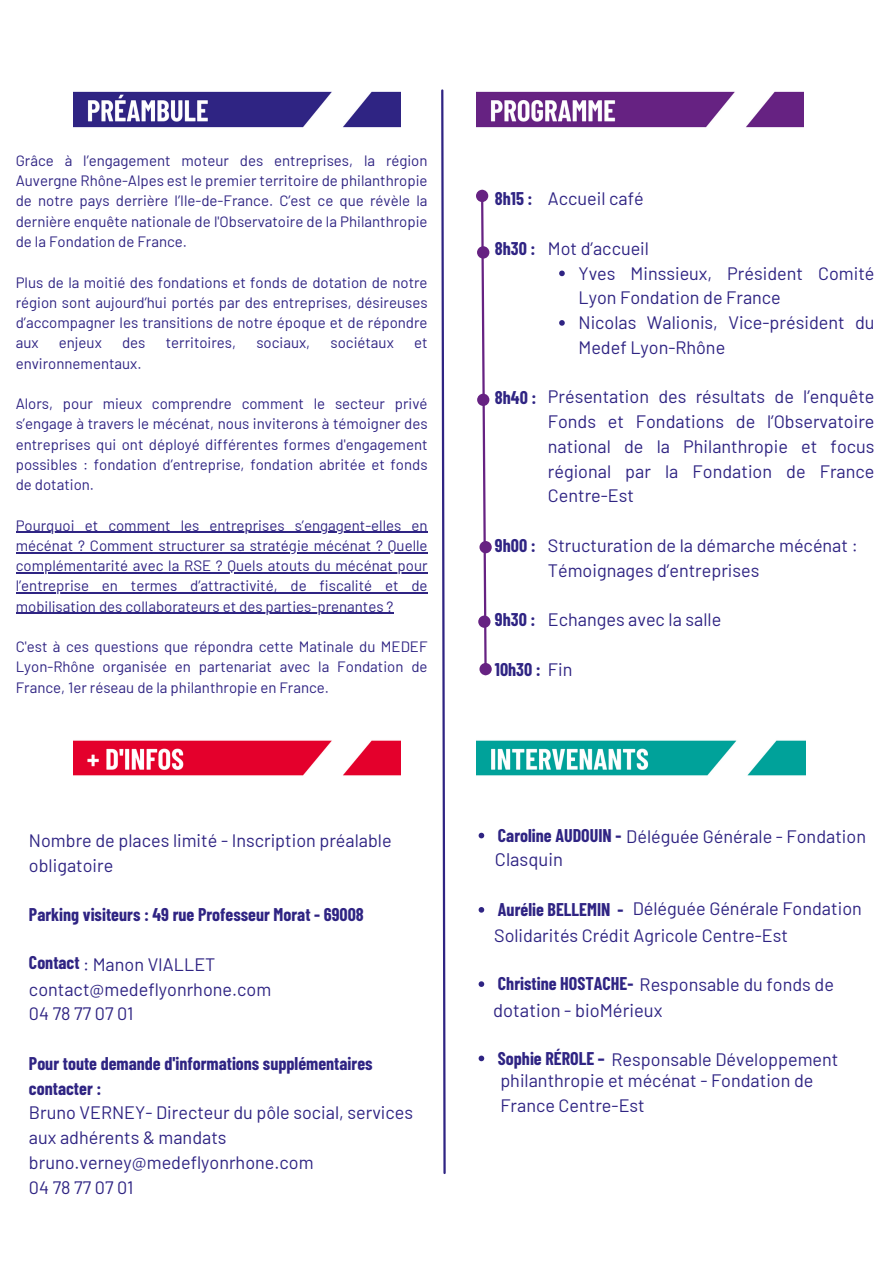
<style>
.page{position:relative;width:893px;height:1264px;background:#fff}
.page>*{position:absolute;margin:0;border:0;box-sizing:border-box;transform-origin:0 0}
.t1{font:18.3px "Barlow";color:#2f2483}
.t2{font:18px/24.8px "Barlow";color:#2f2483}
.t3{font:700 18px/24.8px "Barlow Condensed";color:#2f2483}
.t4{font:15px/20.2px "Barlow";color:#2f2483;text-align:justify}
.s1{font-family:"Barlow Condensed";font-weight:700}
.s2{font-family:"Barlow";font-weight:400}
</style>
<div class="page">
<svg style="left:559px;top:270px;width:5px;height:6px"></svg>
<svg style="left:559px;top:320px;width:5px;height:6px"></svg>
<svg style="left:441px;top:89px;width:5px;height:1085px"></svg>
<img style="left:73px;top:91px;width:328px;height:37px">
<img style="left:476px;top:740px;width:329px;height:36px">
<img style="left:476px;top:91px;width:327px;height:37px">
<img style="left:73px;top:740px;width:328px;height:36px">
<hr style="left:16px;top:531px;width:411px;height:2px;background:#2f2483">
<hr style="left:16px;top:552px;width:411px;height:1px;background:#2f2483">
<hr style="left:16px;top:572px;width:411px;height:1px;background:#2f2483">
<hr style="left:16px;top:592px;width:411px;height:1px;background:#2f2483">
<hr style="left:16px;top:612px;width:377px;height:2px;background:#2f2483">
<svg style="left:480px;top:189px;width:8px;height:487px"></svg>
<div style="left:476px;top:190px;width:12px;height:12px;background:#662282;border-radius:50%"></div>
<div style="left:477px;top:246px;width:12px;height:12px;background:#662282;border-radius:50%"></div>
<div style="left:477px;top:393px;width:12px;height:13px;background:#662282;border-radius:50%"></div>
<div style="left:479px;top:541px;width:12px;height:12px;background:#662282;border-radius:50%"></div>
<div style="left:478px;top:615px;width:12px;height:13px;background:#662282;border-radius:50%"></div>
<div style="left:479px;top:663px;width:12px;height:12px;background:#662282;border-radius:50%"></div>
<svg style="left:478px;top:832px;width:6px;height:6px"></svg>
<svg style="left:478px;top:907px;width:6px;height:5px"></svg>
<svg style="left:478px;top:981px;width:6px;height:5px"></svg>
<svg style="left:478px;top:1055px;width:6px;height:6px"></svg>
<p class="t4" style="left:16px;top:150px;width:413px">Grâce à l’engagement moteur des entreprises, la région Auvergne Rhône-Alpes est le premier territoire de philanthropie de notre pays derrière l’Ile-de-France. C’est ce que révèle la dernière enquête nationale de l'Observatoire de la Philanthropie de la Fondation de France.</p>
<p class="t4" style="left:16px;top:271px;width:413px">Plus de la moitié des fondations et fonds de dotation de notre région sont aujourd’hui portés par des entreprises, désireuses d’accompagner les transitions de notre époque et de répondre aux</p>
<p class="t4" style="left:59px;top:332px;width:44px">enjeux</p>
<p class="t4" style="left:122px;top:332px;width:25px">des</p>
<p class="t4" style="left:166px;top:332px;width:72px">territoires,</p>
<p class="t4" style="left:256px;top:332px;width:55px">sociaux,</p>
<p class="t4" style="left:330px;top:332px;width:65px">sociétaux</p>
<p class="t4" style="left:414px;top:332px;width:15px">et</p>
<p class="t4" style="left:16px;top:352px;width:127px">environnementaux.</p>
<p class="t4" style="left:16px;top:393px;width:413px">Alors, pour mieux comprendre comment le secteur privé s’engage à travers le mécénat, nous inviterons à témoigner des entreprises qui ont déployé différentes formes d'engagement possibles : fondation d’entreprise, fondation abritée et fonds de dotation.</p>
<p class="t4" style="left:16px;top:514px;width:413px">Pourquoi et comment les entreprises s’engagent-elles en mécénat ? Comment structurer sa stratégie mécénat ? Quelle complémentarité avec la RSE ? Quels atouts du mécénat pour l’entreprise en termes d’attractivité, de fiscalité et de mobilisation des collaborateurs et des parties-prenantes ?</p>
<p class="t4" style="left:16px;top:636px;width:413px">C'est à ces questions que répondra cette Matinale du MEDEF Lyon-Rhône organisée en partenariat avec la Fondation de France, 1er réseau de la philanthropie en France.</p>
<p class="t2" style="left:29px;top:827px;width:364px">Nombre de places limité - Inscription préalable obligatoire</p>
<p class="t3" style="left:29px;top:901px;width:336px">Parking visiteurs : 49 rue Professeur Morat - 69008</p>
<p class="t2" style="left:29px;top:951px;width:188px"><span class="s1">Contact</span> : Manon VIALLET</p>
<p class="t2" style="left:29px;top:976px;width:244px">contact@medeflyonrhone.com</p>
<p class="t2" style="left:29px;top:1000px;width:106px">04 78 77 07 01</p>
<p class="t3" style="left:29px;top:1050px;width:345px">Pour toute demande d'informations supplémentaires contacter :</p>
<p class="t2" style="left:29px;top:1099px;width:385px">Bruno VERNEY- Directeur du pôle social, services aux adhérents &amp; mandats</p>
<p class="t2" style="left:29px;top:1149px;width:286px">bruno.verney@medeflyonrhone.com</p>
<p class="t2" style="left:29px;top:1174px;width:106px">04 78 77 07 01</p>
<p class="t2" style="left:548px;top:186px;width:97px">Accueil café</p>
<p class="t2" style="left:548px;top:235px;width:103px">Mot d’accueil</p>
<p class="t2" style="left:578px;top:260px;width:297px">Yves Minssieux, Président Comité<br>Lyon Fondation de France</p>
<p class="t2" style="left:578px;top:309px;width:297px">Nicolas Walionis, Vice-président du<br>Medef Lyon-Rhône</p>
<p class="t2" style="left:548px;top:384px;width:328px;text-align:justify">Présentation des résultats de l’enquête Fonds et Fondations de l’Observatoire national de la Philanthropie et focus régional par la Fondation de France Centre-Est</p>
<p class="t2" style="left:548px;top:532px;width:311px">Structuration de la démarche mécénat :</p>
<p class="t2" style="left:548px;top:557px;width:213px">Témoignages d’entreprises</p>
<p class="t2" style="left:548px;top:606px;width:175px">Echanges avec la salle</p>
<p class="t3" style="left:495px;top:656px;width:79px">10h30 : <span class="s2">Fin</span></p>
<p class="t3" style="left:495px;top:186px;width:39px">8h15 :</p>
<p class="t3" style="left:495px;top:235px;width:42px">8h30 :</p>
<p class="t3" style="left:495px;top:384px;width:43px">8h40 :</p>
<p class="t3" style="left:495px;top:532px;width:42px">9h00 :</p>
<p class="t3" style="left:495px;top:607px;width:42px">9h30 :</p>
<p class="t2" style="left:498px;top:823px;width:369px"><span class="s1">Caroline AUDOUIN -</span> Déléguée Générale - Fondation</p>
<p class="t1" style="left:495px;top:847px;width:69px">Clasquin</p>
<p class="t2" style="left:632px;top:895px;width:230px">Déléguée Générale Fondation</p>
<p class="t2" style="left:494px;top:921px;width:295px">Solidarités Crédit Agricole Centre-Est</p>
<p class="t3" style="left:498px;top:896px;width:127px">Aurélie BELLEMIN -</p>
<p class="t2" style="left:498px;top:971px;width:337px"><span class="s1">Christine HOSTACHE-</span> Responsable du fonds de</p>
<p class="t1" style="left:493px;top:998px;width:171px">dotation - bioMérieux</p>
<p class="t2" style="left:498px;top:1046px;width:342px"><span class="s1">Sophie RÉROLE –</span> Responsable Développement</p>
<p class="t2" style="left:500px;top:1067px;width:314px">philanthropie et mécénat - Fondation de<br>France Centre-Est</p>
</div>
